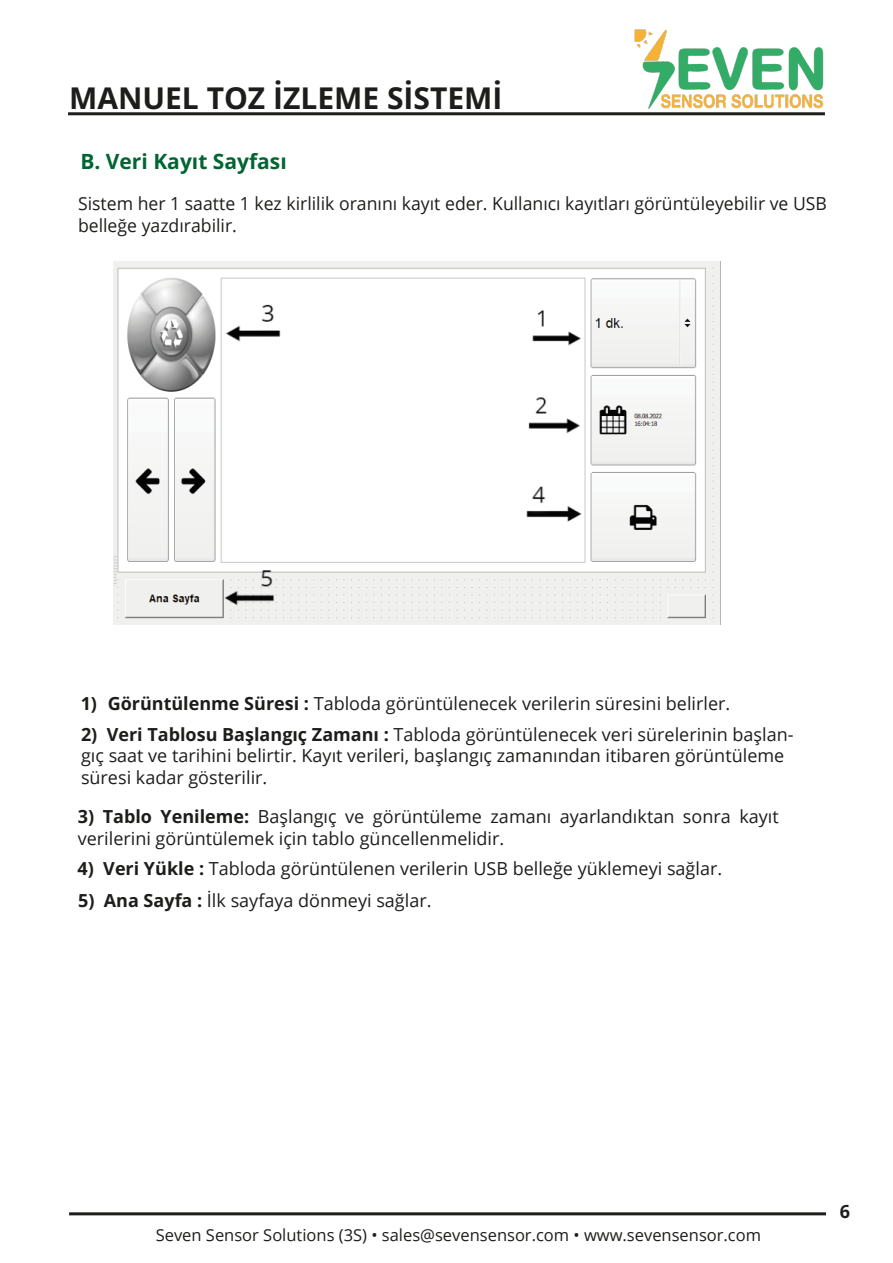
<style>
.page{position:relative;width:893px;height:1263px;background:#fff}
.page>*{position:absolute;margin:0;border:0;box-sizing:border-box;transform-origin:0 0}
.t1{font:700 30px "Open Sans";color:#1d1d1b}
.t2{font:700 21px "Open Sans";color:#006533}
.t3{font:18px/21.6px "Open Sans";color:#1d1d1b}
.t4{font:700 18px "Open Sans";color:#1d1d1b}
.t5{font:16.5px "Open Sans";color:#1d1d1b}
.s1{font-weight:700}
</style>
<div class="page">
<img style="left:625px;top:29px;width:200px;height:87px">
<hr style="left:68px;top:112px;width:757px;height:3px;background:#1d1d1b">
<hr style="left:69px;top:1212px;width:757px;height:3px;background:#1d1d1b">
<img style="left:114px;top:262px;width:607px;height:362px">
<h1 class="t1" style="left:69px;top:77px;width:435px">MANUEL TOZ İZLEME SİSTEMİ</h1>
<p class="t2" style="left:80px;top:146px;width:208px">B. Veri Kayıt Sayfası</p>
<p class="t3" style="left:78px;top:192px;width:750px">Sistem her 1 saatte 1 kez kirlilik oranını kayıt eder. Kullanıcı kayıtları görüntüleyebilir ve USB belleğe yazdırabilir.</p>
<p class="t3" style="left:81px;top:692px;width:651px"><span class="s1">1) Görüntülenme Süresi :</span> Tabloda görüntülenecek verilerin süresini belirler.</p>
<p class="t3" style="left:81px;top:723px;width:714px"><span class="s1">2) Veri Tablosu Başlangıç Zamanı :</span> Tabloda görüntülenecek veri sürelerinin başlan&shy;gıç saat ve tarihini belirtir. Kayıt verileri, başlangıç zamanından itibaren görüntüleme süresi kadar gösterilir.</p>
<p class="t3" style="left:78px;top:806px;width:702px"><span class="s1">3) Tablo Yenileme:</span> Başlangıç ve görüntüleme zamanı ayarlandıktan sonra kayıt verilerini görüntülemek için tablo güncellenmelidir.</p>
<p class="t3" style="left:78px;top:857px;width:646px"><span class="s1">4) Veri Yükle :</span> Tabloda görüntülenen verilerin USB belleğe yüklemeyi sağlar.</p>
<p class="t3" style="left:78px;top:889px;width:355px"><span class="s1">5) Ana Sayfa :</span> İlk sayfaya dönmeyi sağlar.</p>
<p class="t5" style="left:156px;top:1223px;width:607px">Seven Sensor Solutions (3S) • sales@sevensensor.com • www.sevensensor.com</p>
<p class="t4" style="left:840px;top:1199px;width:12px">6</p>
</div>
